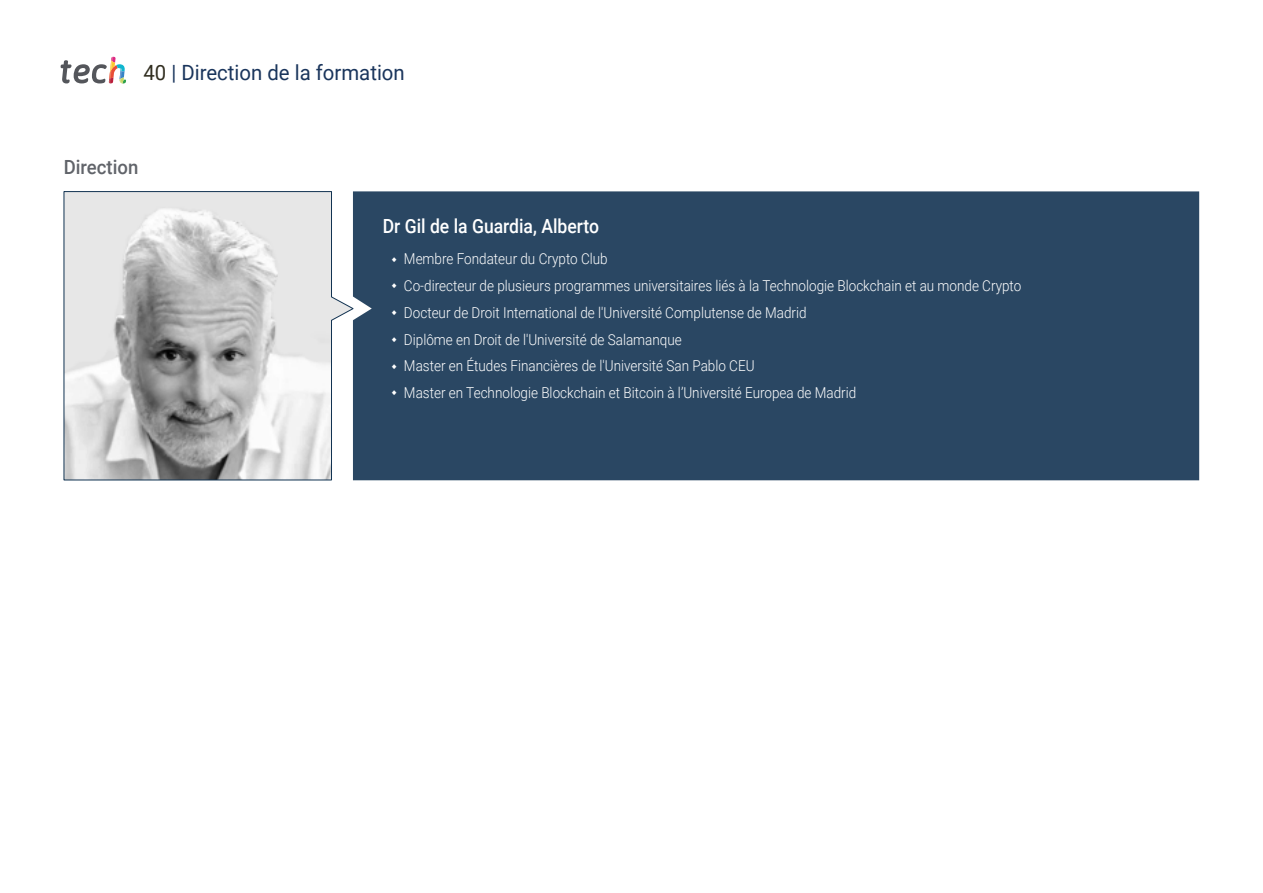
<style>
.page{position:relative;width:1263px;height:893px;background:#fff}
.page>*{position:absolute;margin:0;border:0;box-sizing:border-box;transform-origin:0 0}
.t1{font:21px "Roboto";color:#1a355c}
.t2{font:500 19.5px "Roboto";color:#fff;scale:.9 1}
.t3{font:500 19.5px "Roboto";color:#61646a;scale:.95 1}
.t4{font:300 15px/26.7px "Roboto";color:#fff;scale:.9 1}
.s1{color:#312e20}
</style>
<div class="page">
<svg style="left:61px;top:57px;width:65px;height:27px"></svg>
<div style="left:354px;top:191px;width:845px;height:289px;background:#2a4763"></div>
<svg style="left:64px;top:191px;width:290px;height:289px"></svg>
<svg style="left:392px;top:257px;width:5px;height:5px"></svg>
<svg style="left:392px;top:283px;width:5px;height:5px"></svg>
<svg style="left:392px;top:310px;width:5px;height:5px"></svg>
<svg style="left:392px;top:337px;width:5px;height:5px"></svg>
<svg style="left:392px;top:364px;width:5px;height:5px"></svg>
<svg style="left:392px;top:390px;width:5px;height:6px"></svg>
<h1 class="t1" style="left:144px;top:57px;width:263px"><span class="s1">40</span> | Direction de la formation</h1>
<h2 class="t3" style="left:64px;top:154px;width:80px">Direction</h2>
<h2 class="t2" style="left:383px;top:212px;width:242px">Dr Gil de la Guardia, Alberto</h2>
<p class="t4" style="left:404px;top:245px;width:687px">Membre Fondateur du Crypto Club<br>Co-directeur de plusieurs programmes universitaires liés à la Technologie Blockchain et au monde Crypto Docteur de Droit International de l'Université Complutense de Madrid<br>Diplôme en Droit de l'Université de Salamanque<br>Master en Études Financières de l'Université San Pablo CEU<br>Master en Technologie Blockchain et Bitcoin à l’Université Europea de Madrid</p>
</div>
